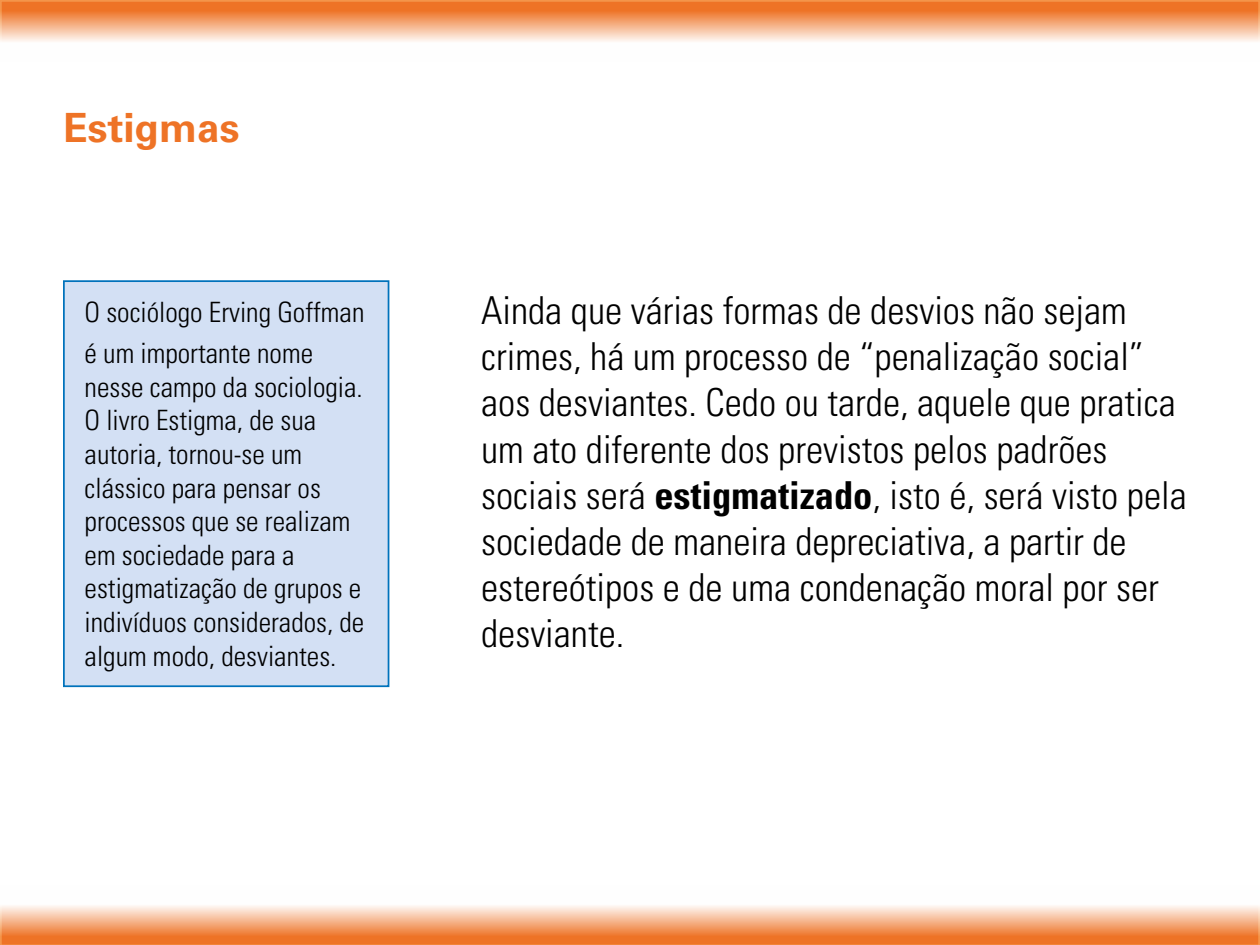
<style>
.page{position:relative;width:1260px;height:945px;background:#fff}
.page>*{position:absolute;margin:0;border:0;box-sizing:border-box;transform-origin:0 0}
.t1{font:700 40.25px "Univers LT Std";color:#ee7326}
.t2{font:300 condensed 38.5px/46.2px "Univers LT Std";color:#000}
.t3{font:300 condensed 28px/33.6px "Univers LT Std";color:#000}
.s1{font-weight:700}
</style>
<div class="page">
<svg style="left:0;top:0;width:1260px;height:42px;background:#f4a675"></svg>
<svg style="left:0;top:906px;width:1260px;height:39px;background:#f4a676"></svg>
<div style="left:64px;top:281px;width:325px;height:405px;background:#d3e0f4"></div>
<div style="left:63px;top:280px;width:326px;height:407px;border:2px solid #0072bb"></div>
<p class="t1" style="left:63px;top:104px;width:178px">Estigmas</p>
<p class="t3" style="left:85px;top:292px;width:281px;line-height:40.9px">O sociólogo Erving Goffman é um importante nome</p>
<p class="t3" style="left:85px;top:370px;width:281px">nesse campo da sociologia.<br>O livro Estigma, de sua autoria, tornou-se um clássico para pensar os processos que se realizam em sociedade para a estigmatização de grupos e indivíduos considerados, de algum modo, desviantes.</p>
<p class="t2" style="left:481px;top:287px;width:707px">Ainda que várias formas de desvios não sejam crimes, há um processo de “penalização social” aos desviantes. Cedo ou tarde, aquele que pratica um ato diferente dos previstos pelos padrões sociais será <span class="s1">estigmatizado</span>, isto é, será visto pela sociedade de maneira depreciativa, a partir de estereótipos e de uma condenação moral por ser desviante.</p>
</div>
